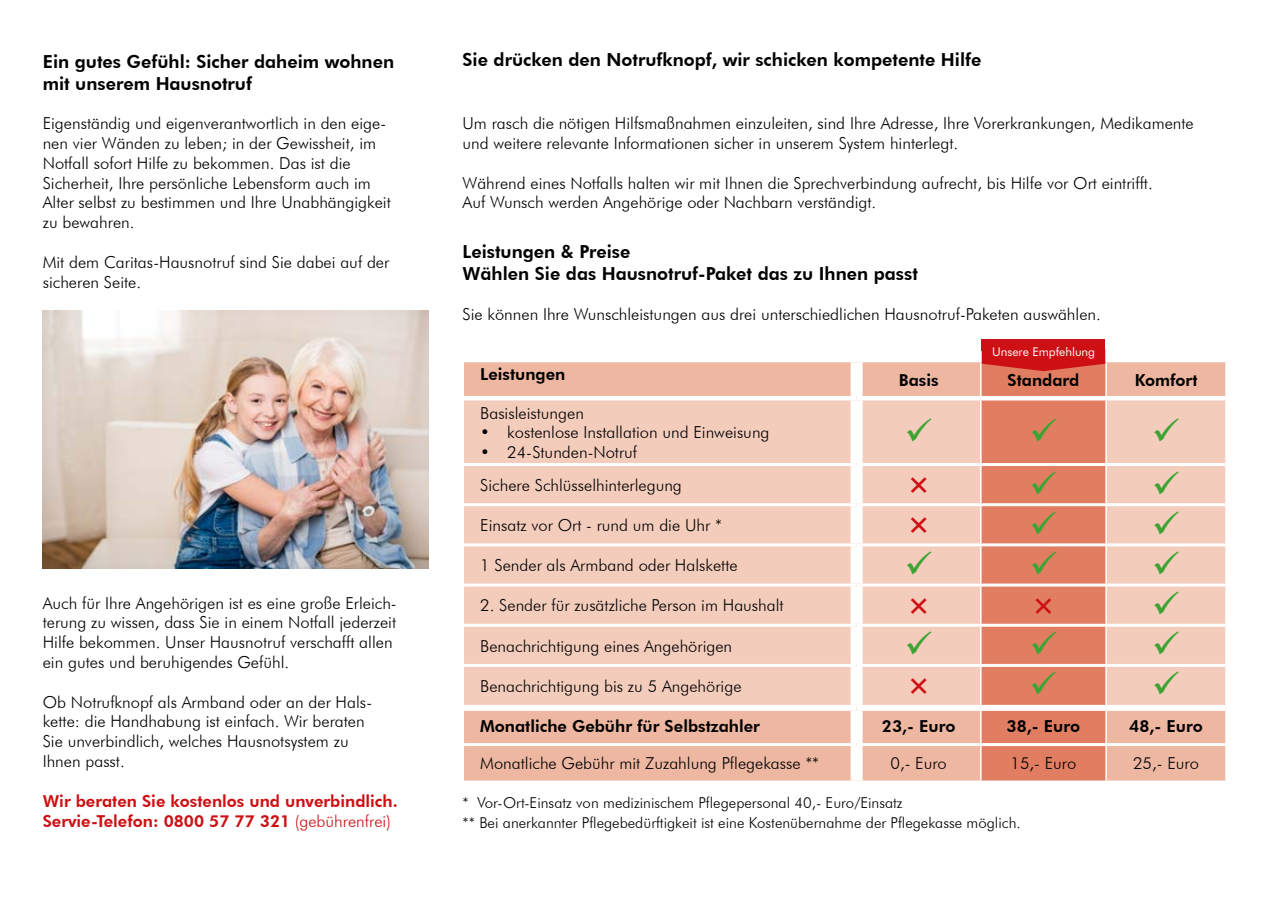
<style>
.page{position:relative;width:1272px;height:902px;background:#fff}
.page>*{position:absolute;margin:0;border:0;box-sizing:border-box;transform-origin:0 0}
.t1{font:800 18px/21.6px "Futura BT";color:#000}
.t2{font:300 16.5px/19.8px "Futura BT";color:#000}
.t3{font:800 16.5px "Futura BT";color:#000}
.t4{font:800 16.5px/19.8px "Futura BT";color:#cd1013}
.t5{font:300 15px/19.8px "Futura BT";color:#000}
.t6{font:12px "Futura BT";color:#fff}
.s1{font-weight:300}
</style>
<div class="page">
<img style="left:43px;top:311px;width:385px;height:258px">
<div style="left:464px;top:362px;width:761px;height:418px;background:#eeb7a1"></div>
<div style="left:981px;top:371px;width:124px;height:409px;background:#e17e62"></div>
<svg style="left:464px;top:400px;width:761px;height:304px;background:#f0c0af"></svg>
<hr style="left:980px;top:362px;width:1px;height:34px;background:#fff">
<hr style="left:1105px;top:362px;width:1px;height:34px;background:#fff">
<hr style="left:980px;top:400px;width:1px;height:63px;background:#fff">
<hr style="left:1105px;top:400px;width:1px;height:63px;background:#fff">
<hr style="left:980px;top:466px;width:1px;height:37px;background:#fff">
<hr style="left:1105px;top:466px;width:1px;height:37px;background:#fff">
<hr style="left:980px;top:506px;width:1px;height:37px;background:#fff">
<hr style="left:1105px;top:506px;width:1px;height:37px;background:#fff">
<hr style="left:980px;top:546px;width:1px;height:37px;background:#fff">
<hr style="left:1105px;top:546px;width:1px;height:37px;background:#fff">
<hr style="left:980px;top:586px;width:1px;height:37px;background:#fff">
<hr style="left:1105px;top:586px;width:1px;height:37px;background:#fff">
<hr style="left:980px;top:626px;width:1px;height:37px;background:#fff">
<hr style="left:1105px;top:626px;width:1px;height:37px;background:#fff">
<hr style="left:980px;top:667px;width:1px;height:37px;background:#fff">
<hr style="left:1105px;top:667px;width:1px;height:37px;background:#fff">
<hr style="left:980px;top:710px;width:1px;height:33px;background:#fff">
<hr style="left:1105px;top:710px;width:1px;height:33px;background:#fff">
<hr style="left:980px;top:746px;width:1px;height:34px;background:#fff">
<hr style="left:1105px;top:746px;width:1px;height:34px;background:#fff">
<div style="left:850px;top:362px;width:12px;height:34px;background:#fff"></div>
<div style="left:850px;top:400px;width:12px;height:63px;background:#fff"></div>
<div style="left:850px;top:466px;width:12px;height:37px;background:#fff"></div>
<div style="left:850px;top:506px;width:12px;height:37px;background:#fff"></div>
<div style="left:850px;top:546px;width:12px;height:37px;background:#fff"></div>
<div style="left:850px;top:586px;width:12px;height:37px;background:#fff"></div>
<div style="left:850px;top:626px;width:12px;height:37px;background:#fff"></div>
<div style="left:850px;top:667px;width:12px;height:37px;background:#fff"></div>
<div style="left:850px;top:710px;width:12px;height:33px;background:#fff"></div>
<div style="left:850px;top:746px;width:12px;height:34px;background:#fff"></div>
<div style="left:464px;top:704px;width:392px;height:6px;background:#fff"></div>
<div style="left:856px;top:704px;width:124px;height:6px;background:#fff"></div>
<div style="left:980px;top:704px;width:126px;height:6px;background:#fff"></div>
<div style="left:1106px;top:704px;width:119px;height:6px;background:#fff"></div>
<hr style="left:464px;top:396px;width:392px;height:4px;background:#fff">
<hr style="left:856px;top:396px;width:124px;height:4px;background:#fff">
<hr style="left:980px;top:396px;width:126px;height:4px;background:#fff">
<hr style="left:1106px;top:396px;width:119px;height:4px;background:#fff">
<hr style="left:464px;top:463px;width:392px;height:3px;background:#fff">
<hr style="left:856px;top:463px;width:124px;height:3px;background:#fff">
<hr style="left:980px;top:463px;width:126px;height:3px;background:#fff">
<hr style="left:1106px;top:463px;width:119px;height:3px;background:#fff">
<hr style="left:464px;top:503px;width:392px;height:3px;background:#fff">
<hr style="left:856px;top:503px;width:124px;height:3px;background:#fff">
<hr style="left:980px;top:503px;width:126px;height:3px;background:#fff">
<hr style="left:1106px;top:503px;width:119px;height:3px;background:#fff">
<hr style="left:464px;top:543px;width:392px;height:3px;background:#fff">
<hr style="left:856px;top:543px;width:124px;height:3px;background:#fff">
<hr style="left:980px;top:543px;width:126px;height:3px;background:#fff">
<hr style="left:1106px;top:543px;width:119px;height:3px;background:#fff">
<hr style="left:464px;top:583px;width:392px;height:3px;background:#fff">
<hr style="left:856px;top:583px;width:124px;height:3px;background:#fff">
<hr style="left:980px;top:583px;width:126px;height:3px;background:#fff">
<hr style="left:1106px;top:583px;width:119px;height:3px;background:#fff">
<hr style="left:464px;top:623px;width:392px;height:3px;background:#fff">
<hr style="left:856px;top:623px;width:124px;height:3px;background:#fff">
<hr style="left:980px;top:623px;width:126px;height:3px;background:#fff">
<hr style="left:1106px;top:623px;width:119px;height:3px;background:#fff">
<hr style="left:464px;top:663px;width:392px;height:3px;background:#fff">
<hr style="left:856px;top:663px;width:124px;height:3px;background:#fff">
<hr style="left:980px;top:663px;width:126px;height:3px;background:#fff">
<hr style="left:1106px;top:663px;width:119px;height:3px;background:#fff">
<hr style="left:464px;top:743px;width:392px;height:3px;background:#fff">
<hr style="left:856px;top:743px;width:124px;height:3px;background:#fff">
<hr style="left:980px;top:743px;width:126px;height:3px;background:#fff">
<hr style="left:1106px;top:743px;width:119px;height:3px;background:#fff">
<svg style="left:981px;top:351px;width:124px;height:20px;background:#d02422"></svg>
<div style="left:981px;top:339px;width:124px;height:12px;background:#cd1013"></div>
<svg style="left:910px;top:477px;width:16px;height:16px"></svg>
<svg style="left:910px;top:517px;width:16px;height:16px"></svg>
<svg style="left:910px;top:597px;width:16px;height:16px"></svg>
<svg style="left:1035px;top:597px;width:16px;height:16px"></svg>
<svg style="left:910px;top:678px;width:16px;height:16px"></svg>
<svg style="left:907px;top:418px;width:24px;height:23px"></svg>
<svg style="left:1031px;top:418px;width:25px;height:23px"></svg>
<svg style="left:1154px;top:418px;width:24px;height:23px"></svg>
<svg style="left:1031px;top:470px;width:25px;height:24px"></svg>
<svg style="left:1154px;top:470px;width:24px;height:24px"></svg>
<svg style="left:1031px;top:510px;width:25px;height:24px"></svg>
<svg style="left:1154px;top:510px;width:24px;height:24px"></svg>
<svg style="left:907px;top:551px;width:24px;height:23px"></svg>
<svg style="left:1031px;top:551px;width:25px;height:23px"></svg>
<svg style="left:1154px;top:551px;width:24px;height:23px"></svg>
<svg style="left:1154px;top:591px;width:24px;height:23px"></svg>
<svg style="left:907px;top:631px;width:24px;height:23px"></svg>
<svg style="left:1031px;top:631px;width:25px;height:23px"></svg>
<svg style="left:1154px;top:631px;width:24px;height:23px"></svg>
<svg style="left:1031px;top:671px;width:25px;height:24px"></svg>
<svg style="left:1154px;top:671px;width:24px;height:24px"></svg>
<p class="t1" style="left:43px;top:51px;width:353px">Ein gutes Gefühl: Sicher daheim wohnen mit unserem Hausnotruf</p>
<p class="t2" style="left:43px;top:113px;width:349px">Eigenständig und eigenverantwortlich in den eige&shy;nen vier Wänden zu leben; in der Gewissheit, im Notfall sofort Hilfe zu bekommen. Das ist die Sicherheit, Ihre persönliche Lebensform auch im Alter selbst zu bestimmen und Ihre Unabhängigkeit zu bewahren.</p>
<p class="t2" style="left:43px;top:252px;width:348px">Mit dem Caritas-Hausnotruf sind Sie dabei auf der sicheren Seite.</p>
<p class="t2" style="left:43px;top:592px;width:355px">Auch für Ihre Angehörigen ist es eine große Erleich&shy;terung zu wissen, dass Sie in einem Notfall jederzeit Hilfe bekommen. Unser Hausnotruf verschafft allen ein gutes und beruhigendes Gefühl.</p>
<p class="t2" style="left:43px;top:691px;width:331px">Ob Notrufknopf als Armband oder an der Hals&shy;kette: die Handhabung ist einfach. Wir beraten Sie unverbindlich, welches Hausnotsystem zu Ihnen passt.</p>
<p class="t4" style="left:43px;top:790px;width:356px">Wir beraten Sie kostenlos und unverbindlich.<br>Servie-Telefon: 0800 57 77 321 <span class="s1">(gebührenfrei)</span></p>
<p class="t1" style="left:462px;top:49px;width:520px">Sie drücken den Notrufknopf, wir schicken kompetente Hilfe</p>
<p class="t2" style="left:462px;top:113px;width:732px">Um rasch die nötigen Hilfsmaßnahmen einzuleiten, sind Ihre Adresse, Ihre Vorerkrankungen, Medikamente und weitere relevante Informationen sicher in unserem System hinterlegt.</p>
<p class="t2" style="left:462px;top:173px;width:691px">Während eines Notfalls halten wir mit Ihnen die Sprechverbindung aufrecht, bis Hilfe vor Ort eintrifft.<br>Auf Wunsch werden Angehörige oder Nachbarn verständigt.</p>
<p class="t1" style="left:462px;top:241px;width:457px">Leistungen &amp; Preise<br>Wählen Sie das Hausnotruf-Paket das zu Ihnen passt</p>
<p class="t2" style="left:462px;top:304px;width:640px">Sie können Ihre Wunschleistungen aus drei unterschiedlichen Hausnotruf-Paketen auswählen.</p>
<p class="t6" style="left:992px;top:344px;width:104px">Unsere Empfehlung</p>
<p class="t3" style="left:480px;top:364px;width:87px">Leistungen</p>
<p class="t3" style="left:898px;top:370px;width:41px">Basis</p>
<p class="t3" style="left:1007px;top:370px;width:73px">Standard</p>
<p class="t3" style="left:1134px;top:370px;width:64px">Komfort</p>
<p class="t2" style="left:480px;top:402px;width:105px">Basisleistungen</p>
<p class="t2" style="left:480px;top:422px;width:291px">• kostenlose Installation und Einweisung</p>
<p class="t2" style="left:480px;top:442px;width:158px">• 24-Stunden-Notruf</p>
<p class="t2" style="left:480px;top:475px;width:203px">Sichere Schlüsselhinterlegung</p>
<p class="t2" style="left:480px;top:515px;width:243px">Einsatz vor Ort - rund um die Uhr *</p>
<p class="t2" style="left:480px;top:555px;width:259px">1 Sender als Armband oder Halskette</p>
<p class="t2" style="left:480px;top:595px;width:305px">2. Sender für zusätzliche Person im Haushalt</p>
<p class="t2" style="left:480px;top:635px;width:253px">Benachrichtigung eines Angehörigen</p>
<p class="t2" style="left:480px;top:675px;width:263px">Benachrichtigung bis zu 5 Angehörige</p>
<p class="t3" style="left:480px;top:716px;width:281px">Monatliche Gebühr für Selbstzahler</p>
<p class="t3" style="left:881px;top:716px;width:75px">23,- Euro</p>
<p class="t3" style="left:1006px;top:716px;width:75px">38,- Euro</p>
<p class="t3" style="left:1129px;top:716px;width:75px">48,- Euro</p>
<p class="t2" style="left:480px;top:753px;width:340px">Monatliche Gebühr mit Zuzahlung Pflegekasse **</p>
<p class="t2" style="left:890px;top:753px;width:58px">0,- Euro</p>
<p class="t2" style="left:1010px;top:753px;width:67px">15,- Euro</p>
<p class="t2" style="left:1133px;top:753px;width:67px">25,- Euro</p>
<p class="t5" style="left:462px;top:792px;width:560px">* Vor-Ort-Einsatz von medizinischem Pflegepersonal 40,- Euro/Einsatz<br>** Bei anerkannter Pflegebedürftigkeit ist eine Kostenübernahme der Pflegekasse möglich.</p>
</div>
